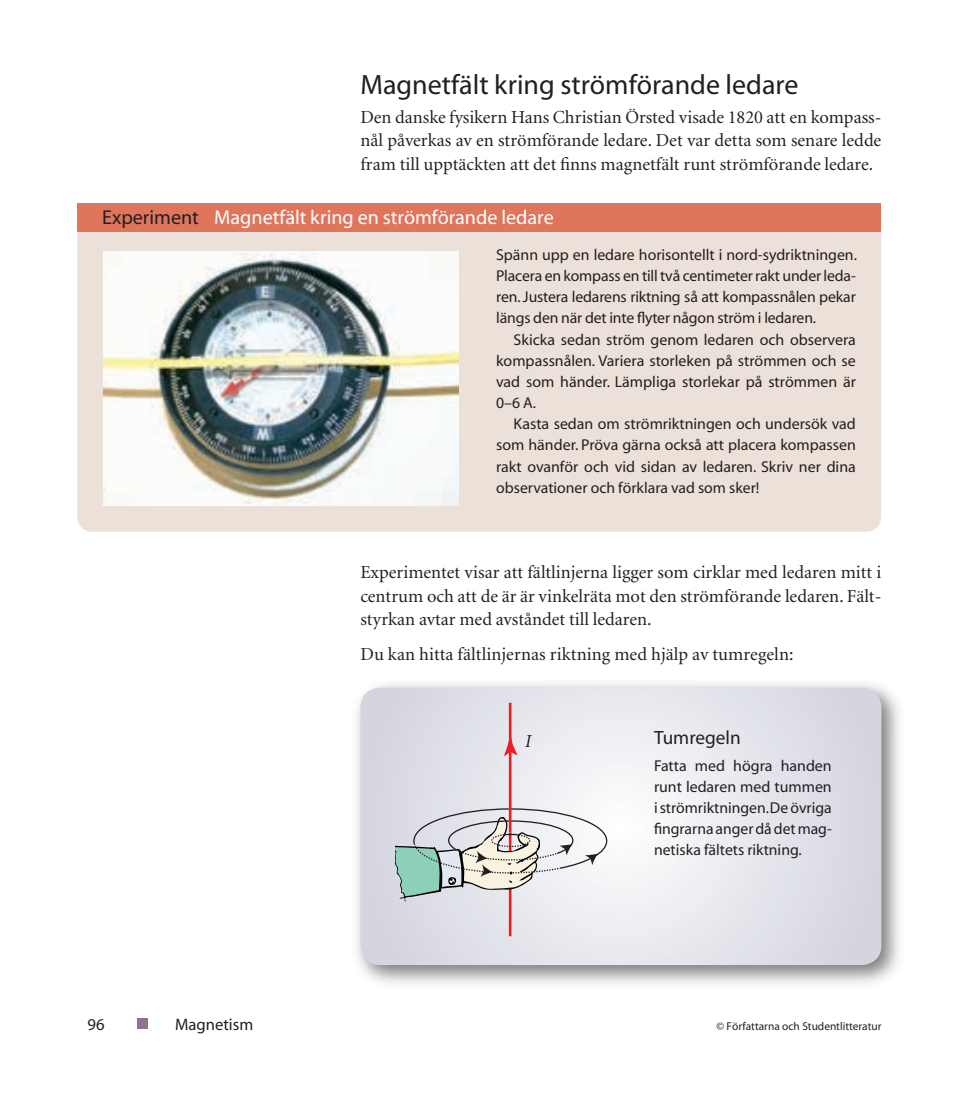
<style>
.page{position:relative;width:969px;height:1093px;background:#fff}
.page>*{position:absolute;margin:0;border:0;box-sizing:border-box;transform-origin:0 0}
.SV-Rubrik_3{font:28px "Myriad";color:#231f20}
.expriment{font:20.12px "Myriad";color:#fff}
.SV-faktruta_rubrik{font:19.25px "Myriad";color:#231f20}
.SV-Brödtext{font:18.38px/23.4px "Minion";color:#231f20;text-align:justify}
.SV-Brödtext-2{font:italic 18.38px "Minion";color:#231f20}
.t1{font:16.62px "Myriad";color:#231f20}
.exprimenttext_indrag{font:15.75px/21.2px "Myriad";color:#231f20;text-align:justify}
.exprimenttext{font:15.75px/21.2px "Myriad";letter-spacing:-.01em;color:#231f20;text-align:justify}
.SV-faktaruta_brödtext{font:15.75px/21px "Myriad";color:#231f20;text-align:justify}
.t2{font:11.38px "Myriad";color:#231f20}
.s1{color:#231f20}
</style>
<div class="page">
<div style="left:137px;top:1018px;width:11px;height:11px;background:#8e758d"></div>
<div style="left:351px;top:678px;width:555px;height:313px;background:#231f20;opacity:.6"></div>
<svg style="left:360px;top:687px;width:521px;height:278px;fill:#e3e4eb"></svg>
<div style="left:77px;top:232px;width:804px;height:300px;background:#ece1d9"></div>
<div style="left:77px;top:203px;width:804px;height:29px;background:#df765c"></div>
<img style="left:103px;top:252px;width:356px;height:254px">
<hr style="left:509px;top:832px;width:2px;height:104px;background:#ee1d23">
<hr style="left:509px;top:703px;width:2px;height:129px;background:#ee1d23">
<svg style="left:504px;top:734px;width:13px;height:22px"></svg>
<svg style="left:395px;top:808px;width:213px;height:93px"></svg>
<p class="SV-Rubrik_3" style="left:360px;top:70px;width:440px">Magnetfält kring strömförande ledare</p>
<p class="SV-Brödtext" style="left:360px;top:106px;width:522px">Den danske fysikern Hans Christian Örsted visade 1820 att en kompass&shy;nål påverkas av en strömförande ledare. Det var detta som senare ledde fram till upptäckten att det finns magnetfält runt strömförande ledare.</p>
<p class="expriment" style="left:102px;top:207px;width:453px"><span class="s1">Experiment</span> Magnetfält kring en strömförande ledare</p>
<p class="exprimenttext" style="left:496px;top:245px;width:362px">Spänn upp en ledare horisontellt i nord-sydriktningen.<br>Placera en kompass en till två centimeter rakt under leda&shy;ren. Justera ledarens riktning så att kompassnålen pekar längs den när det inte flyter någon ström i ledaren.</p>
<p class="exprimenttext_indrag" style="left:496px;top:329px;width:361px;text-indent:17px">Skicka sedan ström genom ledaren och observera kompassnålen. Variera storleken på strömmen och se vad som händer. Lämpliga storlekar på strömmen är 0–6 A.</p>
<p class="exprimenttext_indrag" style="left:496px;top:414px;width:361px;text-indent:17px">Kasta sedan om strömriktningen och undersök vad som händer. Pröva gärna också att placera kompassen rakt ovanför och vid sidan av ledaren. Skriv ner dina observationer och förklara vad som sker!</p>
<p class="SV-Brödtext" style="left:360px;top:561px;width:522px">Experimentet visar att fältlinjerna ligger som cirklar med ledaren mitt i centrum och att de är är vinkelräta mot den strömförande ledaren. Fält&shy;styrkan avtar med avståndet till ledaren.</p>
<p class="SV-Brödtext" style="left:360px;top:643px;width:434px">Du kan hitta fältlinjernas riktning med hjälp av tumregeln:</p>
<p class="SV-Brödtext-2" style="left:525px;top:732px;width:8px">I</p>
<p class="SV-faktruta_rubrik" style="left:654px;top:728px;width:88px">Tumregeln</p>
<p class="SV-faktaruta_brödtext" style="left:654px;top:756px;width:179px">Fatta med högra handen runt ledaren med tummen i strömriktningen.De övriga fingrarna anger då det mag&shy;netiska fältets riktning.</p>
<p class="t1" style="left:88px;top:1016px;width:19px">96</p>
<p class="t1" style="left:175px;top:1016px;width:80px">Magnetism</p>
<p class="t2" style="left:716px;top:1021px;width:166px">© Författarna och Studentlitteratur</p>
</div>
